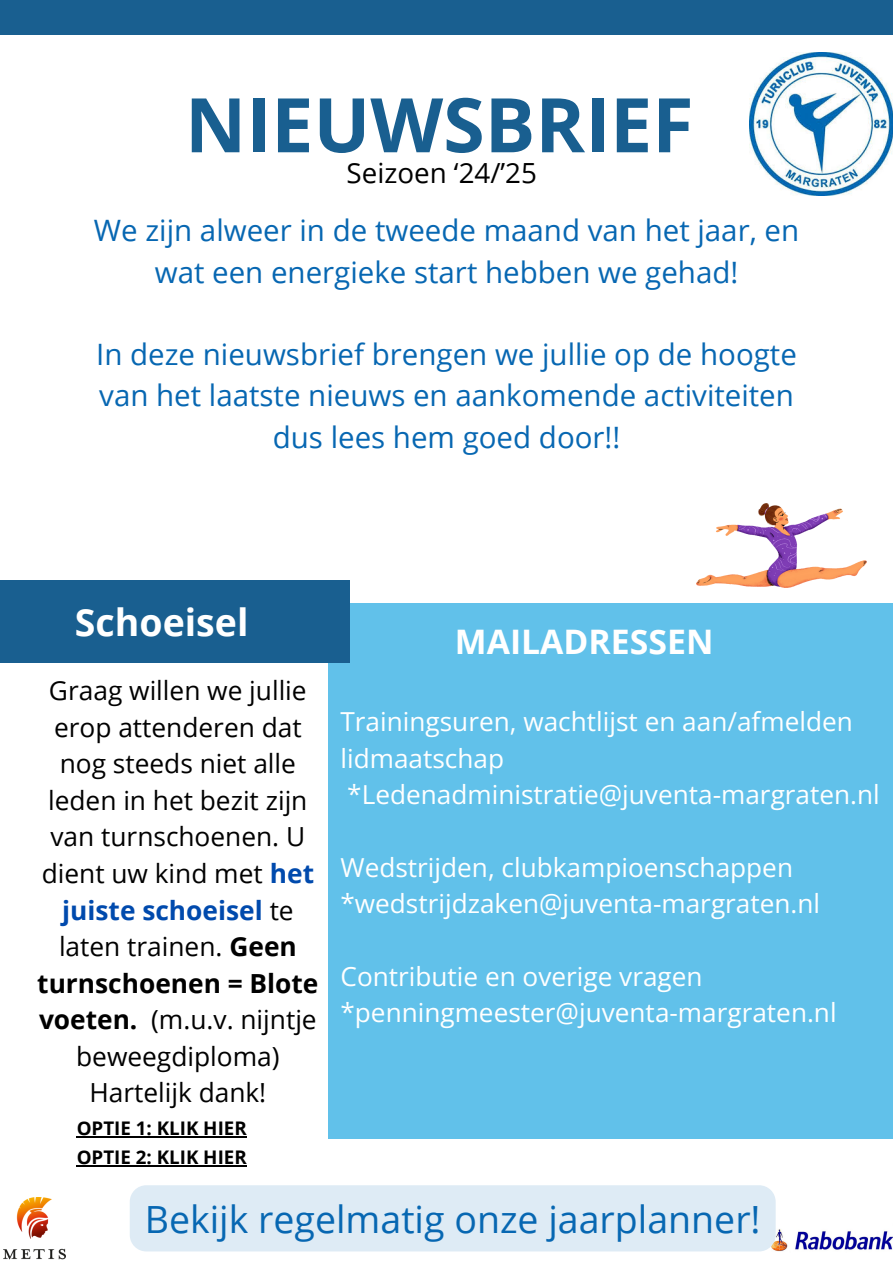
<style>
.page{position:relative;width:893px;height:1263px;background:#fff}
.page>*{position:absolute;margin:0;border:0;box-sizing:border-box;transform-origin:0 0}
.t1{font:700 75.3px "Open Sans";color:#195f90}
.t2{font:37.5px "Open Sans";color:#0767b2}
.t3{font:700 37.5px "Open Sans";color:#fff}
.t4{font:700 33.83px "Open Sans";color:#fff}
.t5{font:29.47px/41.2px "Open Sans";color:#0767b2;text-align:center}
.t6{font:27.75px "Open Sans";color:#000}
.t7{font:26.33px/36.6px "Open Sans";color:#000;text-align:center}
.t8{font:26.17px/36.4px "Open Sans";color:#fff}
.t9{font:700 18.75px "Open Sans";color:#000}
.s1{font-weight:700;color:#004aad}
.s2{font-weight:700}
</style>
<div class="page">
<div style="left:0;top:0;width:893px;height:35px;background:#195f90"></div>
<div style="left:328px;top:604px;width:565px;height:535px;background:#61c1ea"></div>
<div style="left:0;top:580px;width:350px;height:83px;background:#195f90"></div>
<img style="left:750px;top:52px;width:143px;height:144px">
<img style="left:696px;top:503px;width:171px;height:84px">
<img style="left:775px;top:1223px;width:118px;height:29px">
<img style="left:4px;top:1198px;width:61px;height:62px">
<div style="left:130px;top:1185px;width:645px;height:66px;background:#deebf5"></div>
<hr style="left:77px;top:1136px;width:170px;height:1px;background:#000">
<hr style="left:77px;top:1165px;width:170px;height:1px;background:#000">
<p class="t1" style="left:185px;top:72px;width:510px">NIEUWSBRIEF</p>
<h6 class="t6" style="left:346px;top:153px;width:192px">Seizoen ‘24/’25</h6>
<h3 class="t5" style="left:94px;top:209px;width:706px">We zijn alweer in de tweede maand van het jaar, en wat een energieke start hebben we gehad!</h3>
<h2 class="t5" style="left:96px;top:333px;width:702px">In deze nieuwsbrief brengen we jullie op de hoogte van het laatste nieuws en aankomende activiteiten dus lees hem goed door!!</h2>
<h6 class="t3" style="left:75px;top:596px;width:175px">Schoeisel</h6>
<h2 class="t7" style="left:37px;top:671px;width:283px">Graag willen we jullie erop attenderen dat nog steeds niet alle leden in het bezit zijn van turnschoenen. U dient uw kind met <span class="s1">het juiste schoeisel</span> te laten trainen. <span class="s2">Geen turnschoenen = Blote voeten.</span> (m.u.v. nijntje beweegdiploma)<br>Hartelijk dank!</h2>
<h6 class="t9" style="left:77px;top:1115px;width:172px">OPTIE 1: KLIK HIER</h6>
<p class="t9" style="left:77px;top:1144px;width:172px">OPTIE 2: KLIK HIER</p>
<h1 class="t4" style="left:455px;top:617px;width:260px">MAILADRESSEN</h1>
<h5 class="t8" style="left:340px;top:703px;width:541px">Trainingsuren, wachtlijst en aan/afmelden lidmaatschap *Ledenadministratie@juventa-margraten.nl</h5>
<h5 class="t8" style="left:340px;top:848px;width:481px">Wedstrijden, clubkampioenschappen *wedstrijdzaken@juventa-margraten.nl</h5>
<h5 class="t8" style="left:340px;top:957px;width:497px">Contributie en overige vragen *penningmeester@juventa-margraten.nl</h5>
<h6 class="t2" style="left:145px;top:1192px;width:617px">Bekijk regelmatig onze jaarplanner!</h6>
</div>
